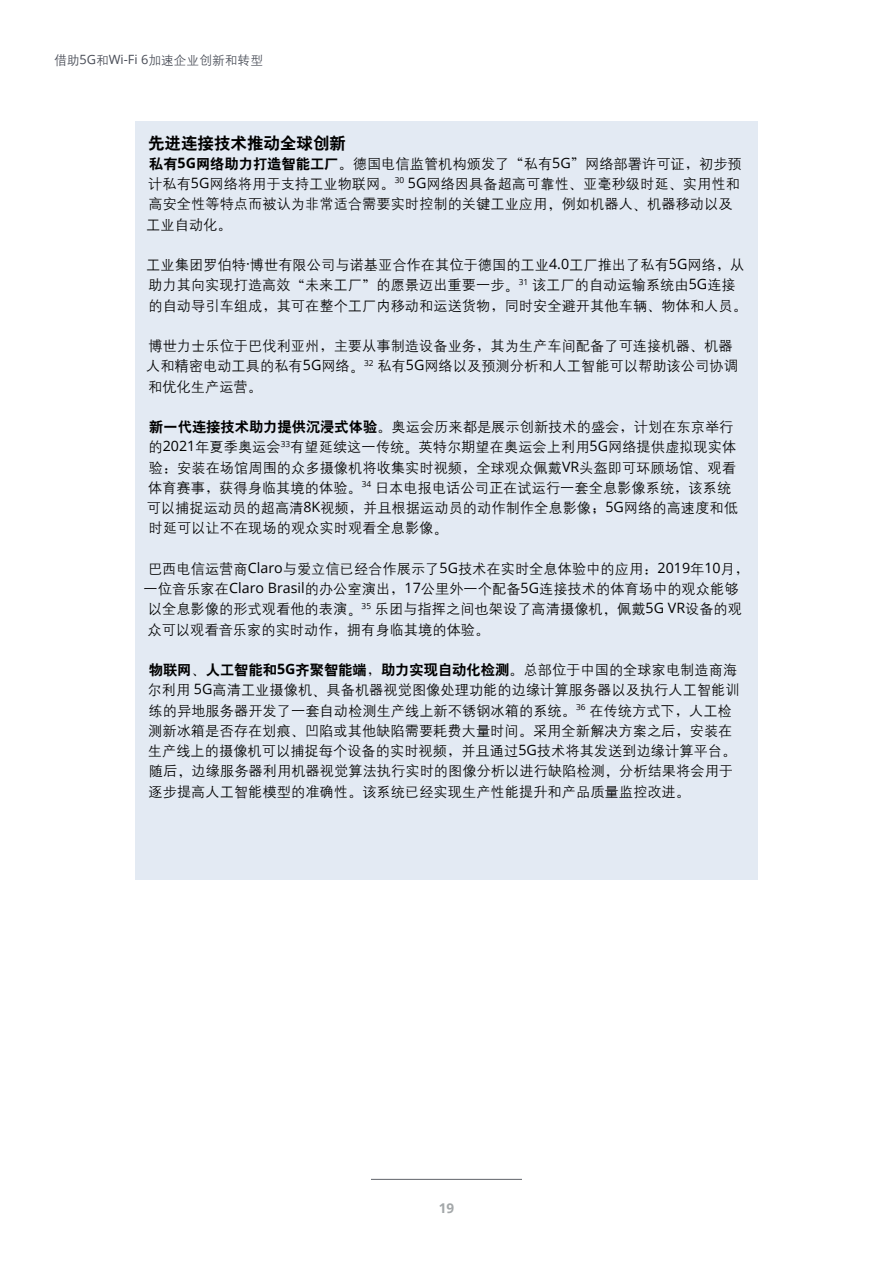
<style>
.page{position:relative;width:893px;height:1263px;background:#fff}
.page>*{position:absolute;margin:0;border:0;box-sizing:border-box;transform-origin:0 0}
.t1{font:16.5px "H Yb 2 gj";color:#000}
.t2{font:14.25px/20.2px "H Yg 2 gj";color:#000}
.t3{font:14.25px "H Yb 2 gj";color:#000}
.t4{font:700 13.5px "Open Sans";color:#a3a7a9}
.t5{font:12.75px "H Yg 2 gj";color:#474b55}
.s1{font-family:"Open Sans"}
.s2{font-family:"H Yb 2 gj"}
.s3{font-family:"Open Sans";font-weight:700}
.s4{font-family:"H Ya 6 gj"}
.s5{font-family:"H Yg 2 gj"}
</style>
<div class="page">
<hr style="left:371px;top:1179px;width:151px;height:1px;background:#5f6369">
<div style="left:135px;top:122px;width:623px;height:758px;background:#e3eaf3"></div>
<p class="t5" style="left:54px;top:53px;width:211px">借助<span class="s1">5G</span>和<span class="s1">Wi-Fi 6</span>加速企业创新和转型</p>
<p class="t1" style="left:148px;top:134px;width:199px">先进连接技术推动全球创新</p>
<p class="t2" style="left:146px;top:153px;width:597px"><span class="s2">私有</span><span class="s3">5G</span><span class="s2">网络助力打造智能工厂</span><span class="s4">。</span>德国电信监管机构颁发了<span class="s4">“</span>私有<span class="s1">5G</span><span class="s4">”</span>网络部署许可证<span class="s4">，</span>初步预计私有<span class="s1">5G</span>网络将用于支持工业物联网<span class="s4">。</span><sup>30</sup> <span class="s1">5G</span>网络因具备超高可靠性<span class="s4">、</span>亚毫秒级时延<span class="s4">、</span>实用性和高安全性等特点而被认为非常适合需要实时控制的关键工业应用<span class="s4">，</span>例如机器人<span class="s4">、</span>机器移动以及工业自动化<span class="s4">。</span></p>
<p class="t2" style="left:146px;top:255px;width:602px">工业集团罗伯特<span class="s1">·</span>博世有限公司与诺基亚合作在其位于德国的工业<span class="s1">4.0</span>工厂推出了私有<span class="s1">5G</span>网络<span class="s4">，</span>从助力其向实现打造高效<span class="s4">“</span>未来工厂<span class="s4">”</span>的愿景迈出重要一步<span class="s4">。</span><sup>31</sup> 该工厂的自动运输系统由<span class="s1">5G</span>连接的自动导引车组成<span class="s4">，</span>其可在整个工厂内移动和运送货物<span class="s4">，</span>同时安全避开其他车辆<span class="s4">、</span>物体和人员<span class="s4">。</span></p>
<p class="t2" style="left:146px;top:336px;width:593px">博世力士乐位于巴伐利亚州<span class="s4">，</span>主要从事制造设备业务<span class="s4">，</span>其为生产车间配备了可连接机器<span class="s4">、</span>机器人和精密电动工具的私有<span class="s1">5G</span>网络<span class="s4">。</span><sup>32</sup> 私有<span class="s1">5G</span>网络以及预测分析和人工智能可以帮助该公司协调和优化生产运营<span class="s4">。</span></p>
<p class="t2" style="left:147px;top:417px;width:593px"><span class="s2">新一代连接技术助力提供沉浸式体验</span><span class="s4">。</span>奥运会历来都是展示创新技术的盛会<span class="s4">，</span>计划在东京举行的<span class="s1">2021</span>年夏季奥运会<sup>33</sup>有望延续这一传统<span class="s4">。</span>英特尔期望在奥运会上利用<span class="s1">5G</span>网络提供虚拟现实体验<span class="s4">：</span>安装在场馆周围的众多摄像机将收集实时视频<span class="s4">，</span>全球观众佩戴<span class="s1">VR</span>头盔即可环顾场馆<span class="s4">、</span>观看体育赛事<span class="s4">，</span>获得身临其境的体验<span class="s4">。</span><sup>34</sup> 日本电报电话公司正在试运行一套全息影像系统<span class="s4">，</span>该系统可以捕捉运动员的超高清<span class="s1">8K</span>视频<span class="s4">，</span>并且根据运动员的动作制作全息影像<span class="s4">；</span><span class="s1">5G</span>网络的高速度和低时延可以让不在现场的观众实时观看全息影像<span class="s4">。</span></p>
<p class="t2" style="left:144px;top:558px;width:607px;text-indent:4px">巴西电信运营商<span class="s1">Claro</span>与爱立信已经合作展示了<span class="s1">5G</span>技术在实时全息体验中的应用<span class="s4">：</span><span class="s1">2019</span>年<span class="s1">10</span>月<span class="s4">，</span>一位音乐家在<span class="s1">Claro Brasil</span>的办公室演出<span class="s4">，</span><span class="s1">17</span>公里外一个配备<span class="s1">5G</span>连接技术的体育场中的观众能够以全息影像的形式观看他的表演<span class="s4">。</span><sup>35</sup> 乐团与指挥之间也架设了高清摄像机<span class="s4">，</span>佩戴<span class="s1">5G VR</span>设备的观众可以观看音乐家的实时动作<span class="s4">，</span>拥有身临其境的体验<span class="s4">。</span></p>
<p class="t3" style="left:149px;top:663px;width:590px">物联网<span class="s4">、</span>人工智能和<span class="s3">5G</span>齐聚智能端<span class="s4">，</span>助力实现自动化检测<span class="s4">。</span><span class="s5">总部位于中国的全球家电制造商海</span></p>
<p class="t2" style="left:148px;top:680px;width:594px">尔利用 <span class="s1">5G</span>高清工业摄像机<span class="s4">、</span>具备机器视觉图像处理功能的边缘计算服务器以及执行人工智能训练的异地服务器开发了一套自动检测生产线上新不锈钢冰箱的系统<span class="s4">。</span><sup>36</sup> 在传统方式下<span class="s4">，</span>人工检测新冰箱是否存在划痕<span class="s4">、</span>凹陷或其他缺陷需要耗费大量时间<span class="s4">。</span>采用全新解决方案之后<span class="s4">，</span>安装在生产线上的摄像机可以捕捉每个设备的实时视频<span class="s4">，</span>并且通过<span class="s1">5G</span>技术将其发送到边缘计算平台<span class="s4">。</span>随后<span class="s4">，</span>边缘服务器利用机器视觉算法执行实时的图像分析以进行缺陷检测<span class="s4">，</span>分析结果将会用于逐步提高人工智能模型的准确性<span class="s4">。</span>该系统已经实现生产性能提升和产品质量监控改进<span class="s4">。</span></p>
<p class="t4" style="left:439px;top:1198px;width:17px">19</p>
</div>
